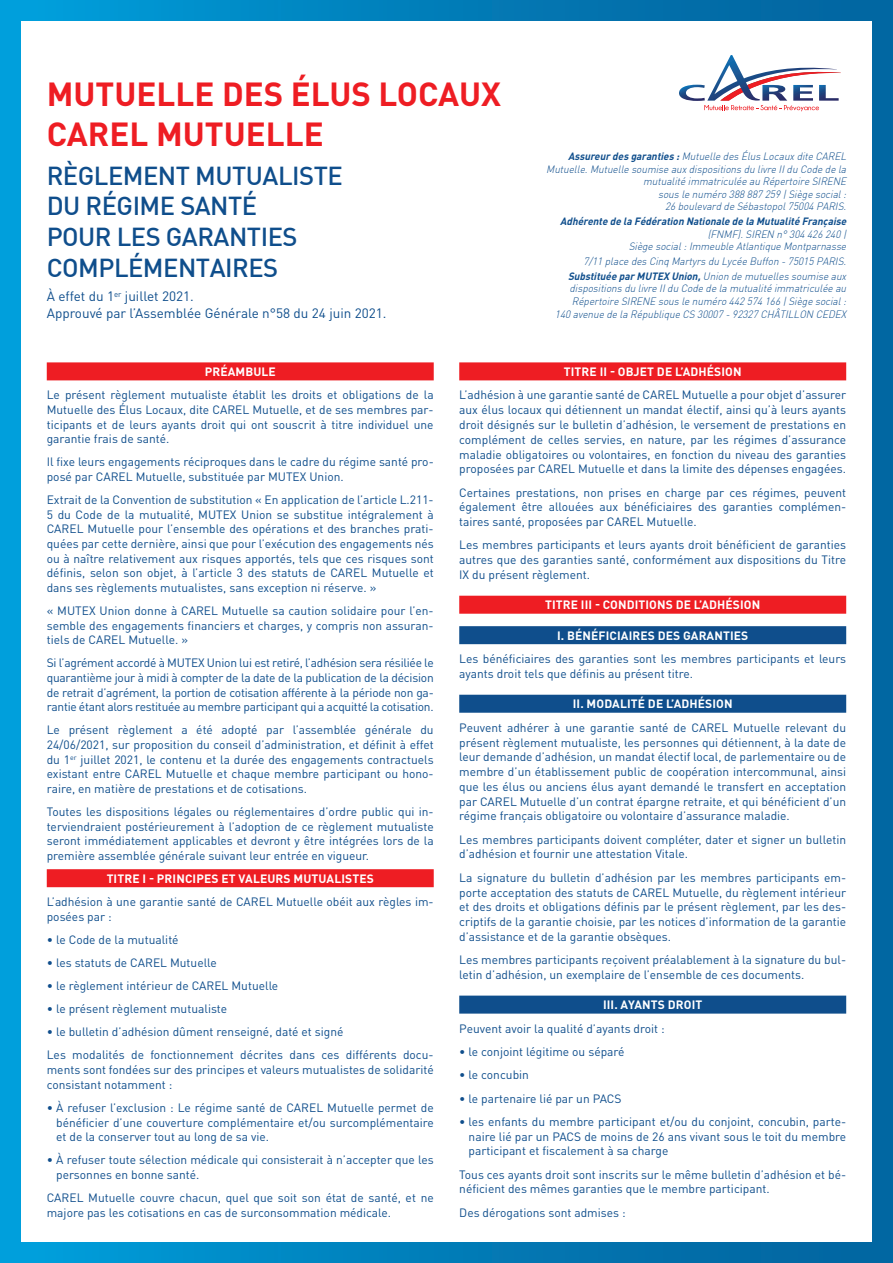
<style>
.page{position:relative;width:893px;height:1263px;background:#fff}
.page>*{position:absolute;margin:0;border:0;box-sizing:border-box;transform-origin:0 0}
.t1{font:700 33px/39.6px "DIN";color:#ee1d23}
.t2{font:500 25.5px/30.6px "DIN";letter-spacing:-.02em;color:#0f4e8c}
.t3{font:13.5px/16.2px "DIN";color:#0f4e8c}
.t4{font:12px/14.7px "DIN Pro";color:#0f4e8c;text-align:justify}
.t5{font:700 12px "DIN Pro";letter-spacing:.01em;color:#fff}
.t6{font:italic 300 10.5px/12.6px "DIN";color:#0f4e8c;text-align:right;scale:.95 1}
.t7{font:italic 700 10.5px "DIN";color:#0f4e8c;scale:.95 1}
.s1{font-weight:700}
</style>
<div class="page">
<div style="left:0;top:0;width:893px;height:1263px;background:linear-gradient(to right,#009eda,#03609b)"></div>
<div style="left:21px;top:21px;width:851px;height:1221px;background:#fff"></div>
<svg style="left:679px;top:55px;width:162px;height:56px"></svg>
<div style="left:47px;top:362px;width:387px;height:18px;background:#ee1d23"></div>
<div style="left:47px;top:869px;width:387px;height:18px;background:#ee1d23"></div>
<div style="left:459px;top:362px;width:387px;height:18px;background:#ee1d23"></div>
<div style="left:459px;top:596px;width:387px;height:18px;background:#ee1d23"></div>
<div style="left:459px;top:626px;width:387px;height:18px;background:#0f4e8c"></div>
<div style="left:459px;top:695px;width:387px;height:18px;background:#0f4e8c"></div>
<div style="left:459px;top:995px;width:387px;height:18px;background:#0f4e8c"></div>
<h1 class="t1" style="left:47px;top:73px;width:456px">MUTUELLE DES ÉLUS LOCAUX<br>CAREL MUTUELLE</h1>
<h2 class="t2" style="left:47px;top:159px;width:298px">RÈGLEMENT MUTUALISTE<br>DU RÉGIME SANTÉ<br>POUR LES GARANTIES<br>COMPLÉMENTAIRES</h2>
<p class="t3" style="left:47px;top:288px;width:341px">À effet du 1<sup>er</sup> juillet 2021.<br>Approuvé par l’Assemblée Générale n°58 du 24 juin 2021.</p>
<p class="t6" style="left:546px;top:150px;width:320px"><span class="s1">Assureurdesgaranties:</span>Mutuelle desÉlusLocauxdite CAREL Mutuelle.Mutuelle soumise auxdispositionsdu livre IIdu Code de la mutualité immatriculée au Répertoire SIRENE<br>sousle numéro 388 887 259 |Siège social:<br>26 boulevard de Sébastopol75004 PARIS.</p>
<p class="t7" style="left:560px;top:214px;width:306px">Adhérente de la Fédération Nationale de la Mutualité Française</p>
<p class="t6" style="left:629px;top:227px;width:233px">(FNMF).SIREN n°304 426 240 |<br>Siège social:Immeuble Atlantique Montparnasse</p>
<p class="t6" style="left:568px;top:254px;width:297px;line-height:14.7px">7/11 place desCinq Martyrsdu Lycée Buffon -75015 PARIS.<br><span class="s1">Substituée parMUTEX Union,</span>Union de mutuellessoumise aux</p>
<p class="t6" style="left:555px;top:282px;width:311px">dispositionsdu livre IIdu Code de la mutualité immatriculée au<br>Répertoire SIRENE sousle numéro 442 574 166 |Siège social:<br>140 avenue de la République CS 30007 -92327 CHÂTILLON CEDEX</p>
<p class="t5" style="left:205px;top:364px;width:73px">PRÉAMBULE</p>
<p class="t4" style="left:47px;top:387px;width:388px">Le présent règlement mutualiste établit les droits et obligations de la Mutuelle des Élus Locaux, dite CAREL Mutuelle, et de ses membres par&shy;ticipants et de leurs ayants droit qui ont souscrit à titre individuel une garantie frais de santé.</p>
<p class="t4" style="left:47px;top:454px;width:388px">Il fixe leurs engagements réciproques dans le cadre du régime santé pro&shy;posé par CAREL Mutuelle, substituée par MUTEX Union.</p>
<p class="t4" style="left:47px;top:492px;width:388px">Extrait de la Convention de substitution « En application de l’article L.211- 5 du Code de la mutualité, MUTEX Union se substitue intégralement à CAREL Mutuelle pour l’ensemble des opérations et des branches prati&shy;quées par cette dernière, ainsi que pour l’exécution des engagements nés ou à naître relativement aux risques apportés, tels que ces risques sont définis, selon son objet, à l’article 3 des statuts de CAREL Mutuelle et dans ses règlements mutualistes, sans exception ni réserve. »</p>
<p class="t4" style="left:47px;top:603px;width:388px">« MUTEX Union donne à CAREL Mutuelle sa caution solidaire pour l’en&shy;semble des engagements financiers et charges, y compris non assuran&shy;tiels de CAREL Mutuelle. »</p>
<p class="t4" style="left:47px;top:655px;width:388px">Si l’agrément accordé à MUTEX Union lui est retiré, l’adhésion sera résiliée le quarantième jour à midi à compter de la date de la publication de la décision de retrait d’agrément, la portion de cotisation afférente à la période non ga&shy;rantie étant alors restituée au membre participant qui a acquitté la cotisation.</p>
<p class="t4" style="left:47px;top:722px;width:388px">Le présent règlement a été adopté par l’assemblée générale du 24/06/2021, sur proposition du conseil d’administration, et définit à effet du 1<sup>er</sup> juillet 2021, le contenu et la durée des engagements contractuels existant entre CAREL Mutuelle et chaque membre participant ou hono&shy;raire, en matière de prestations et de cotisations.</p>
<p class="t4" style="left:47px;top:804px;width:388px">Toutes les dispositions légales ou réglementaires d’ordre public qui in&shy;terviendraient postérieurement à l’adoption de ce règlement mutualiste seront immédiatement applicables et devront y être intégrées lors de la première assemblée générale suivant leur entrée en vigueur.</p>
<p class="t5" style="left:107px;top:870px;width:269px">TITRE I - PRINCIPES ET VALEURS MUTUALISTES</p>
<p class="t4" style="left:47px;top:894px;width:388px">L’adhésion à une garantie santé de CAREL Mutuelle obéit aux règles im&shy;posées par :</p>
<p class="t4" style="left:47px;top:932px;width:133px">• le Code de la mutualité</p>
<p class="t4" style="left:47px;top:955px;width:172px">• les statuts de CAREL Mutuelle</p>
<p class="t4" style="left:47px;top:978px;width:233px">• le règlement intérieur de CAREL Mutuelle</p>
<p class="t4" style="left:47px;top:1001px;width:182px">• le présent règlement mutualiste</p>
<p class="t4" style="left:47px;top:1020px;width:388px;line-height:23.1px">• le bulletin d’adhésion dûment renseigné, daté et signé<br>Les modalités de fonctionnement décrites dans ces différents docu-</p>
<p class="t4" style="left:47px;top:1062px;width:388px">ments sont fondées sur des principes et valeurs mutualistes de solidarité consistant notamment :</p>
<p class="t4" style="left:56px;top:1100px;width:379px;text-indent:-9px">• À refuser l’exclusion : Le régime santé de CAREL Mutuelle permet de bénéficier d’une couverture complémentaire et/ou surcomplémentaire et de la conserver tout au long de sa vie.</p>
<p class="t4" style="left:56px;top:1152px;width:379px;text-indent:-9px">• À refuser toute sélection médicale qui consisterait à n’accepter que les personnes en bonne santé.</p>
<p class="t4" style="left:47px;top:1190px;width:388px">CAREL Mutuelle couvre chacun, quel que soit son état de santé, et ne majore pas les cotisations en cas de surconsommation médicale.</p>
<p class="t5" style="left:564px;top:364px;width:179px">TITRE II - OBJET DE L’ADHÉSION</p>
<p class="t4" style="left:459px;top:387px;width:388px">L’adhésion à une garantie santé de CAREL Mutuelle a pour objet d’assurer aux élus locaux qui détiennent un mandat électif, ainsi qu’à leurs ayants droit désignés sur le bulletin d’adhésion, le versement de prestations en complément de celles servies, en nature, par les régimes d’assurance maladie obligatoires ou volontaires, en fonction du niveau des garanties proposées par CAREL Mutuelle et dans la limite des dépenses engagées.</p>
<p class="t4" style="left:459px;top:484px;width:388px">Certaines prestations, non prises en charge par ces régimes, peuvent également être allouées aux bénéficiaires des garanties complémen&shy;taires santé, proposées par CAREL Mutuelle.</p>
<p class="t4" style="left:459px;top:537px;width:388px">Les membres participants et leurs ayants droit bénéficient de garanties autres que des garanties santé, conformément aux dispositions du Titre IX du présent règlement.</p>
<p class="t5" style="left:545px;top:597px;width:217px">TITRE III - CONDITIONS DE L’ADHÉSION</p>
<p class="t5" style="left:557px;top:627px;width:193px">I. BÉNÉFICIAIRES DES GARANTIES</p>
<p class="t4" style="left:459px;top:651px;width:388px">Les bénéficiaires des garanties sont les membres participants et leurs ayants droit tels que définis au présent titre.</p>
<p class="t5" style="left:573px;top:696px;width:161px">II. MODALITÉ DE L’ADHÉSION</p>
<p class="t4" style="left:459px;top:719px;width:388px">Peuvent adhérer à une garantie santé de CAREL Mutuelle relevant du présent règlement mutualiste, les personnes qui détiennent, à la date de leur demande d’adhésion, un mandat électif local, de parlementaire ou de membre d’un établissement public de coopération intercommunal, ainsi que les élus ou anciens élus ayant demandé le transfert en acceptation par CAREL Mutuelle d’un contrat épargne retraite, et qui bénéficient d’un régime français obligatoire ou volontaire d’assurance maladie.</p>
<p class="t4" style="left:459px;top:831px;width:388px">Les membres participants doivent compléter, dater et signer un bulletin d’adhésion et fournir une attestation Vitale.</p>
<p class="t4" style="left:459px;top:869px;width:388px">La signature du bulletin d’adhésion par les membres participants em&shy;porte acceptation des statuts de CAREL Mutuelle, du règlement intérieur et des droits et obligations définis par le présent règlement, par les des&shy;criptifs de la garantie choisie, par les notices d’information de la garantie d’assistance et de la garantie obsèques.</p>
<p class="t4" style="left:459px;top:952px;width:388px">Les membres participants reçoivent préalablement à la signature du bul&shy;letin d’adhésion, un exemplaire de l’ensemble de ces documents.</p>
<p class="t5" style="left:603px;top:997px;width:101px">III. AYANTS DROIT</p>
<p class="t4" style="left:459px;top:1020px;width:207px">Peuvent avoir la qualité d’ayants droit :</p>
<p class="t4" style="left:459px;top:1044px;width:167px">• le conjoint légitime ou séparé</p>
<p class="t4" style="left:459px;top:1067px;width:71px">• le concubin</p>
<p class="t4" style="left:459px;top:1090px;width:164px">• le partenaire lié par un PACS</p>
<p class="t4" style="left:469px;top:1113px;width:379px;text-indent:-9px">• les enfants du membre participant et/ou du conjoint, concubin, parte&shy;naire lié par un PACS de moins de 26 ans vivant sous le toit du membre participant et fiscalement à sa charge</p>
<p class="t4" style="left:459px;top:1166px;width:388px">Tous ces ayants droit sont inscrits sur le même bulletin d’adhésion et bé&shy;néficient des mêmes garanties que le membre participant.</p>
<p class="t4" style="left:459px;top:1204px;width:168px">Des dérogations sont admises :</p>
</div>
